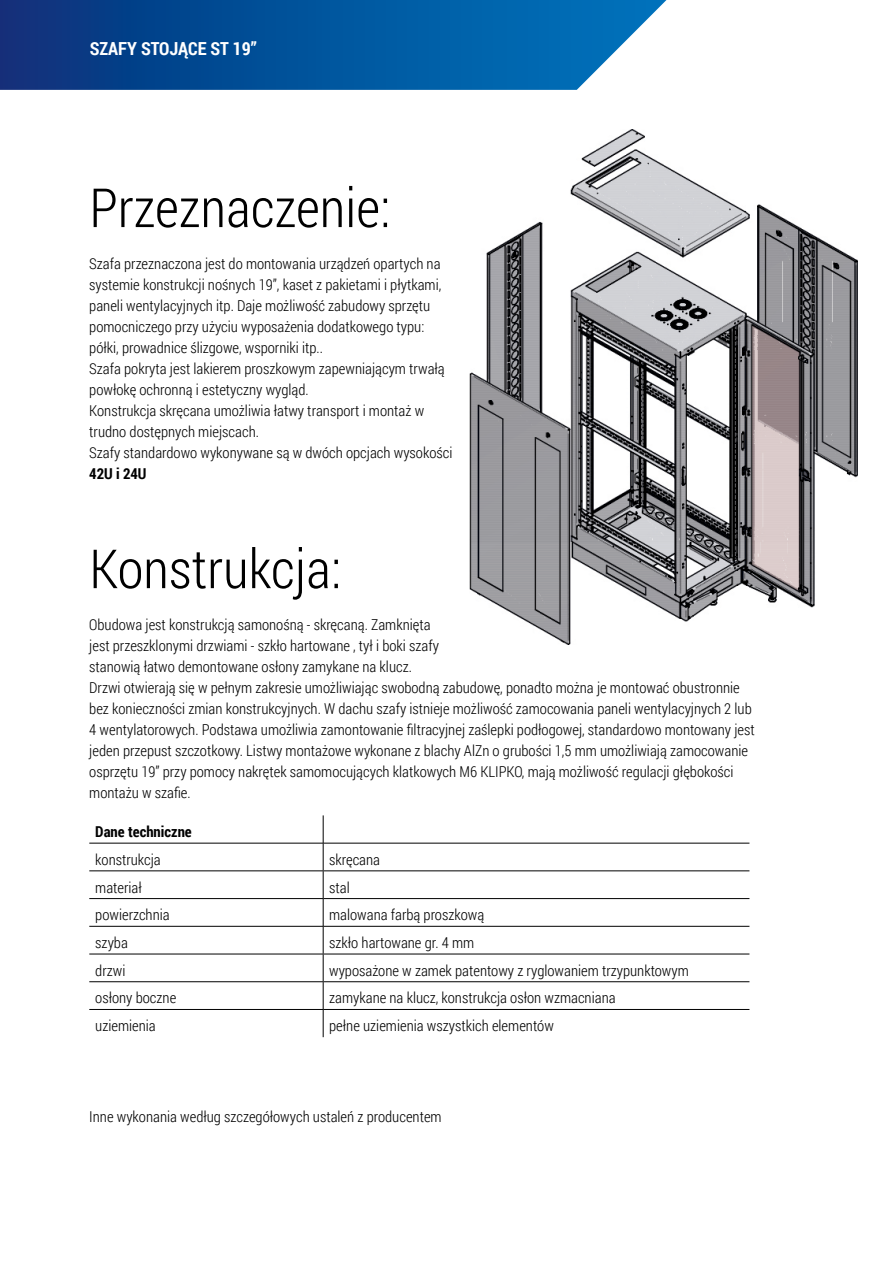
<style>
.page{position:relative;width:893px;height:1263px;background:#fff}
.page>*{position:absolute;margin:0;border:0;box-sizing:border-box;transform-origin:0 0}
.t1{font:300 54px "Roboto Condensed";color:#000}
.t2{font:700 18px "Roboto Condensed";color:#fff}
.t3{font:300 15px/21px "Roboto Condensed";color:#000}
.t4{font:700 15px "Roboto Condensed";color:#000}
</style>
<div class="page">
<svg style="left:0;top:0;width:666px;height:90px;background:#125da1"></svg>
<hr style="left:89px;top:870px;width:234px;height:1px;background:#000">
<hr style="left:323px;top:870px;width:426px;height:1px;background:#000">
<hr style="left:89px;top:898px;width:234px;height:1px;background:#000">
<hr style="left:323px;top:898px;width:426px;height:1px;background:#000">
<hr style="left:89px;top:954px;width:234px;height:1px;background:#000">
<hr style="left:323px;top:954px;width:426px;height:1px;background:#000">
<hr style="left:89px;top:981px;width:234px;height:1px;background:#000">
<hr style="left:323px;top:981px;width:426px;height:1px;background:#000">
<svg style="left:323px;top:815px;width:1px;height:222px"></svg>
<hr style="left:89px;top:843px;width:234px;height:1px;background:#000">
<hr style="left:323px;top:843px;width:426px;height:1px;background:#000">
<hr style="left:89px;top:926px;width:234px;height:1px;background:#000">
<hr style="left:323px;top:926px;width:426px;height:1px;background:#000">
<hr style="left:89px;top:1009px;width:234px;height:1px;background:#000">
<hr style="left:323px;top:1009px;width:426px;height:1px;background:#000">
<img style="left:469px;top:130px;width:388px;height:515px">
<p class="t2" style="left:90px;top:36px;width:169px">SZAFY STOJĄCE ST 19”</p>
<h1 class="t1" style="left:89px;top:170px;width:303px">Przeznaczenie:</h1>
<p class="t3" style="left:89px;top:253px;width:365px">Szafa przeznaczona jest do montowania urządzeń opartych na systemie konstrukcji nośnych 19”, kaset z pakietami i płytkami, paneli wentylacyjnych itp. Daje możliwość zabudowy sprzętu pomocniczego przy użyciu wyposażenia dodatkowego typu: półki, prowadnice ślizgowe, wsporniki itp..<br>Szafa pokryta jest lakierem proszkowym zapewniającym trwałą powłokę ochronną i estetyczny wygląd.<br>Konstrukcja skręcana umożliwia łatwy transport i montaż w trudno dostępnych miejscach.<br>Szafy standardowo wykonywane są w dwóch opcjach wysokości</p>
<p class="t4" style="left:89px;top:463px;width:59px">42U i 24U</p>
<h1 class="t1" style="left:89px;top:531px;width:254px">Konstrukcja:</h1>
<p class="t3" style="left:89px;top:614px;width:667px">Obudowa jest konstrukcją samonośną - skręcaną. Zamknięta<br>jest przeszklonymi drzwiami - szkło hartowane , tył i boki szafy<br>stanowią łatwo demontowane osłony zamykane na klucz.<br>Drzwi otwierają się w pełnym zakresie umożliwiając swobodną zabudowę, ponadto można je montować obustronnie bez konieczności zmian konstrukcyjnych. W dachu szafy istnieje możliwość zamocowania paneli wentylacyjnych 2 lub 4 wentylatorowych. Podstawa umożliwia zamontowanie filtracyjnej zaślepki podłogowej, standardowo montowany jest jeden przepust szczotkowy. Listwy montażowe wykonane z blachy AlZn o grubości 1,5 mm umożliwiają zamocowanie osprzętu 19” przy pomocy nakrętek samomocujących klatkowych M6 KLIPKO, mają możliwość regulacji głębokości montażu w szafie.</p>
<p class="t4" style="left:95px;top:821px;width:98px">Dane techniczne</p>
<p class="t3" style="left:95px;top:848px;width:67px">konstrukcja</p>
<p class="t3" style="left:329px;top:848px;width:52px">skręcana</p>
<p class="t3" style="left:95px;top:876px;width:48px">materiał</p>
<p class="t3" style="left:329px;top:876px;width:22px">stal</p>
<p class="t3" style="left:95px;top:904px;width:76px">powierzchnia</p>
<p class="t3" style="left:329px;top:904px;width:157px">malowana farbą proszkową</p>
<p class="t3" style="left:95px;top:932px;width:34px">szyba</p>
<p class="t3" style="left:329px;top:932px;width:147px">szkło hartowane gr. 4 mm</p>
<p class="t3" style="left:95px;top:959px;width:32px">drzwi</p>
<p class="t3" style="left:329px;top:959px;width:361px">wyposażone w zamek patentowy z ryglowaniem trzypunktowym</p>
<p class="t3" style="left:95px;top:987px;width:83px">osłony boczne</p>
<p class="t3" style="left:329px;top:987px;width:288px">zamykane na klucz, konstrukcja osłon wzmacniana</p>
<p class="t3" style="left:95px;top:1015px;width:62px">uziemienia</p>
<p class="t3" style="left:329px;top:1015px;width:226px">pełne uziemienia wszystkich elementów</p>
<p class="t3" style="left:89px;top:1106px;width:354px">Inne wykonania według szczegółowych ustaleń z producentem</p>
</div>
